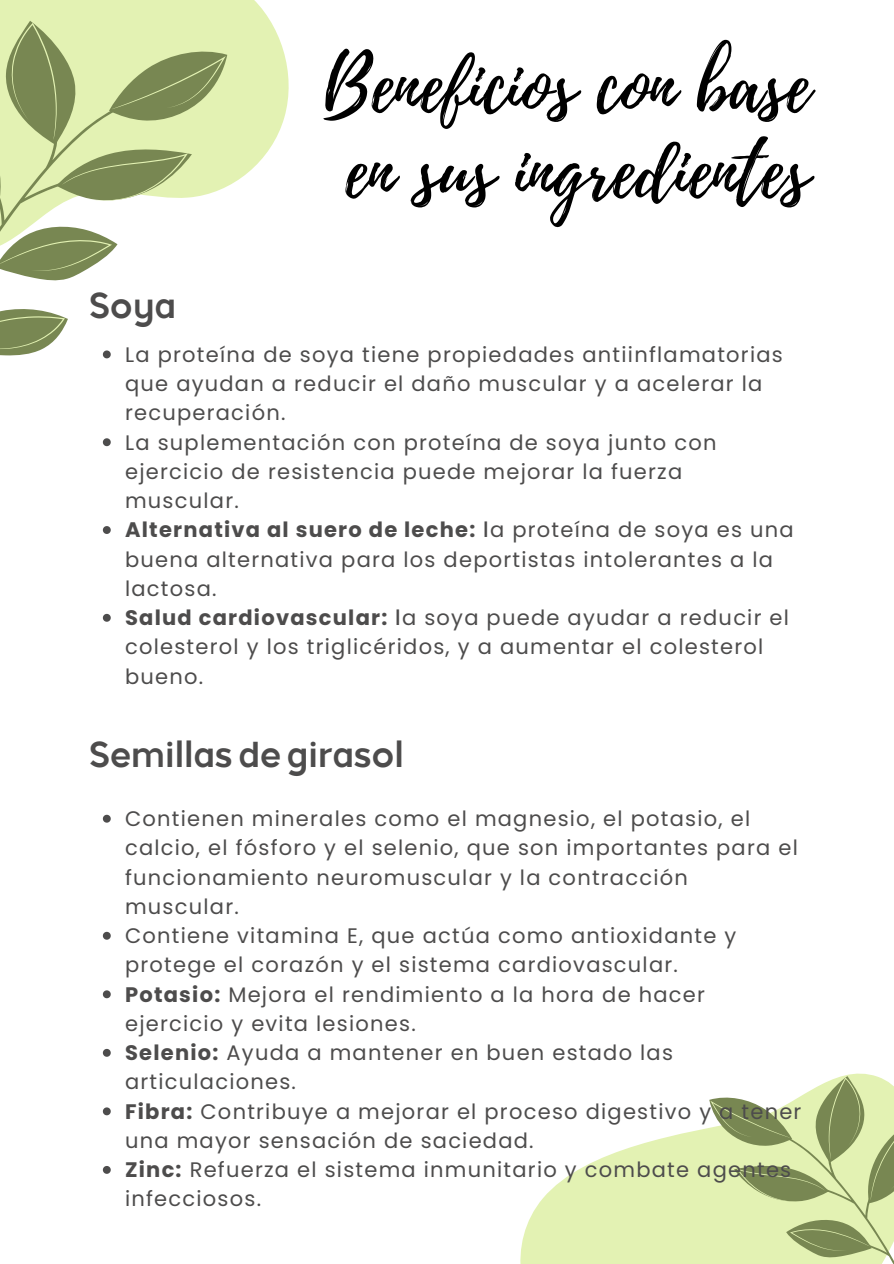
<style>
.page{position:relative;width:894px;height:1264px;background:#fff}
.page>*{position:absolute;margin:0;border:0;box-sizing:border-box;transform-origin:0 0}
.t1{font:75px/85.5px "Playlist Script";color:#000}
.t2{font:700 37.5px "TS Deniz";color:#4d4c4c}
.t3{font:21px/29.2px "Poppins";letter-spacing:.06em;color:#4d4c4c}
.s1{font-weight:700}
.s2{font-weight:500}
</style>
<div class="page">
<svg style="left:0;top:0;width:289px;height:187px;fill:#e3f2b3"></svg>
<svg style="left:520px;top:1073px;width:355px;height:190px;fill:#e3f2b3"></svg>
<svg style="left:0;top:203px;width:118px;height:156px"></svg>
<svg style="left:0;top:224px;width:117px;height:57px"></svg>
<svg style="left:0;top:306px;width:68px;height:49px"></svg>
<svg style="left:0;top:21px;width:227px;height:182px;background:#bccb91"></svg>
<svg style="left:709px;top:1076px;width:184px;height:187px;background:#c5d29c"></svg>
<svg style="left:103px;top:350px;width:8px;height:8px"></svg>
<svg style="left:103px;top:438px;width:8px;height:8px"></svg>
<svg style="left:103px;top:526px;width:8px;height:8px"></svg>
<svg style="left:103px;top:614px;width:8px;height:7px"></svg>
<svg style="left:103px;top:814px;width:8px;height:8px"></svg>
<svg style="left:103px;top:931px;width:8px;height:8px"></svg>
<svg style="left:103px;top:990px;width:8px;height:8px"></svg>
<svg style="left:103px;top:1048px;width:8px;height:8px"></svg>
<svg style="left:103px;top:1107px;width:8px;height:8px"></svg>
<svg style="left:103px;top:1166px;width:8px;height:7px"></svg>
<p class="t1" style="left:323px;top:45px;width:488px">Beneficios con base en sus ingredientes</p>
<h1 class="t2" style="left:89px;top:282px;width:88px">Soya</h1>
<p class="t3" style="left:125px;top:340px;width:659px">La proteína de soya tiene propiedades antiinflamatorias que ayudan a reducir el daño muscular y a acelerar la recuperación.</p>
<h2 class="t3" style="left:125px;top:427px;width:592px">La suplementación con proteína de soya junto con ejercicio de resistencia puede mejorar la fuerza muscular.</h2>
<p class="t3" style="left:125px;top:515px;width:670px"><span class="s1">Alternativa al suero de leche:</span> <span class="s2">l</span>a proteína de soya es una buena alternativa para los deportistas intolerantes a la lactosa.</p>
<p class="t3" style="left:125px;top:603px;width:665px"><span class="s1">Salud cardiovascular:</span> <span class="s2">l</span>a soya puede ayudar a reducir el colesterol y los triglicéridos, y a aumentar el colesterol bueno.</p>
<p class="t2" style="left:89px;top:730px;width:316px">Semillas de girasol</p>
<p class="t3" style="left:125px;top:804px;width:674px">Contienen minerales como el magnesio, el potasio, el calcio, el fósforo y el selenio, que son importantes para el funcionamiento neuromuscular y la contracción muscular.</p>
<h2 class="t3" style="left:125px;top:921px;width:612px">Contiene vitamina E, que actúa como antioxidante y protege el corazón y el sistema cardiovascular.</h2>
<p class="t3" style="left:125px;top:979px;width:581px"><span class="s1">Potasio:</span> Mejora el rendimiento a la hora de hacer ejercicio y evita lesiones.</p>
<p class="t3" style="left:125px;top:1038px;width:549px"><span class="s1">Selenio:</span> Ayuda a mantener en buen estado las articulaciones.</p>
<p class="t3" style="left:125px;top:1096px;width:677px"><span class="s1">Fibra:</span> Contribuye a mejorar el proceso digestivo y a tener una mayor sensación de saciedad.</p>
<p class="t3" style="left:125px;top:1155px;width:667px"><span class="s1">Zinc:</span> Refuerza el sistema inmunitario y combate agentes infecciosos.</p>
</div>
